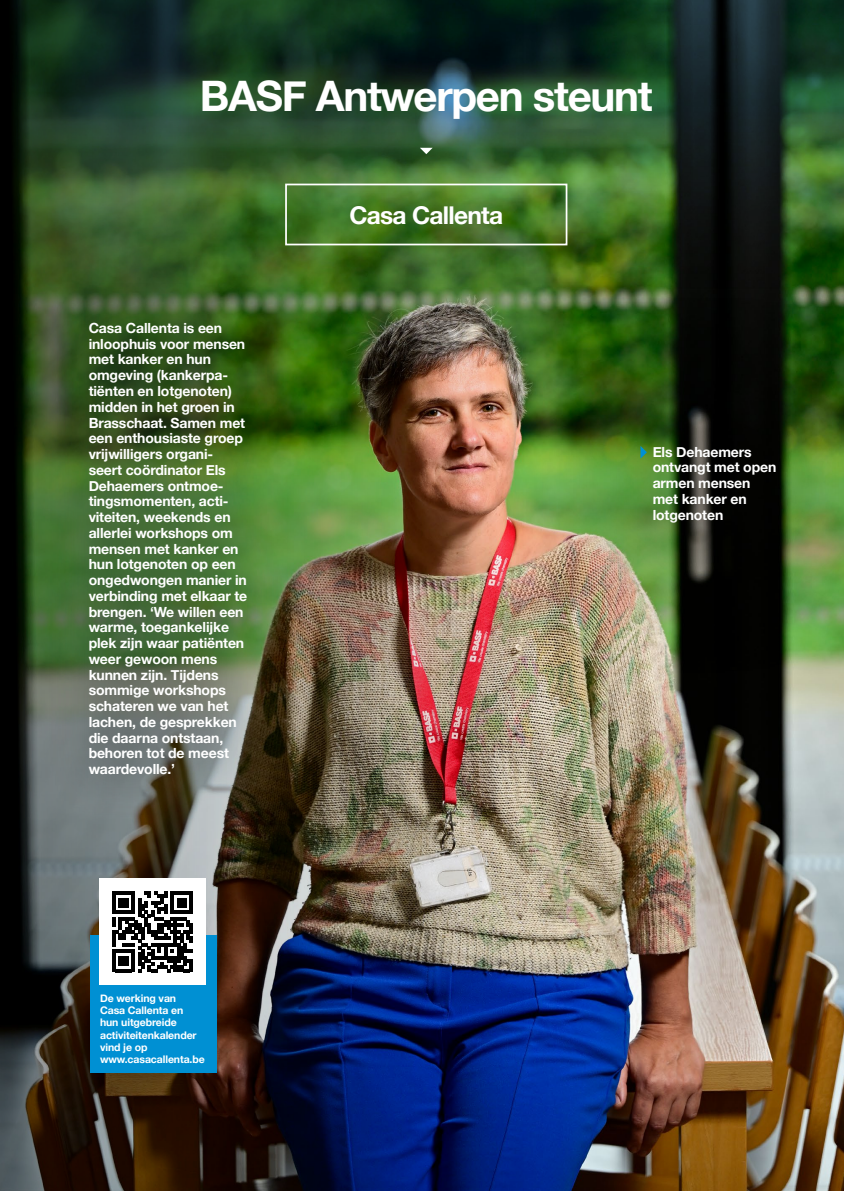
<style>
.page{position:relative;width:844px;height:1191px;background:#fff}
.page>*{position:absolute;margin:0;border:0;box-sizing:border-box;transform-origin:0 0}
.t1{font:700 42px "Helvetica Neue";letter-spacing:-.03em;color:#fff}
.t2{font:700 24.5px "Helvetica Neue";letter-spacing:-.03em;color:#fff}
.t3{font:700 14px/15.8px "Helvetica Neue";letter-spacing:-.01em;color:#fff}
.t4{font:700 10.5px/12.2px "Helvetica Neue";letter-spacing:-.01em;color:#fff}
</style>
<div class="page">
<img style="left:618px;top:683px;width:225px;height:508px">
<svg style="left:618px;top:0;width:225px;height:288px;background:#1e3a20"></svg>
<img style="left:0;top:0;width:618px;height:1191px">
<div style="left:90px;top:935px;width:126px;height:137px;background:#0090d3"></div>
<div style="left:99px;top:878px;width:107px;height:107px;background:#fff"></div>
<svg style="left:112px;top:891px;width:81px;height:81px"></svg>
<div style="left:285px;top:184px;width:282px;height:61px;border:2px solid #fff"></div>
<svg style="left:420px;top:148px;width:12px;height:6px"></svg>
<div style="left:45px;top:279px;width:243px;height:540px;background:#000;opacity:.75"></div>
<div style="left:495px;top:288px;width:348px;height:395px;background:#000;opacity:.75"></div>
<svg style="left:640px;top:446px;width:6px;height:13px"></svg>
<h1 class="t1" style="left:200px;top:63px;width:454px">BASF Antwerpen steunt</h1>
<p class="t3" style="left:89px;top:320px;width:160px">Casa Callenta is een inloophuis voor mensen met kanker en hun omgeving (kankerpa&shy;tiënten en lotgenoten) midden in het groen in<br>Brasschaat. Samen met een enthousiaste groep vrijwilligers organi&shy;seert coördinator Els<br>Dehaemers ontmoe&shy;tingsmomenten, acti&shy;viteiten, weekends en allerlei workshops om mensen met kanker en hun lotgenoten op een ongedwongen manier in verbinding met elkaar te brengen. ‘We willen een warme, toegankelijke plek zijn waar patiënten weer gewoon mens kunnen zijn. Tijdens sommige workshops schateren we van het lachen, de gesprekken die daarna ontstaan, behoren tot de meest waardevolle.’</p>
<p class="t4" style="left:100px;top:992px;width:106px">De werking van<br>Casa Callenta en<br>hun uitgebreide activiteitenkalender vind je op www.casacallenta.be</p>
<h2 class="t2" style="left:349px;top:196px;width:155px">Casa Callenta</h2>
<p class="t3" style="left:652px;top:444px;width:125px">Els Dehaemers ontvangt met open armen mensen met kanker en lotgenoten</p>
</div>
